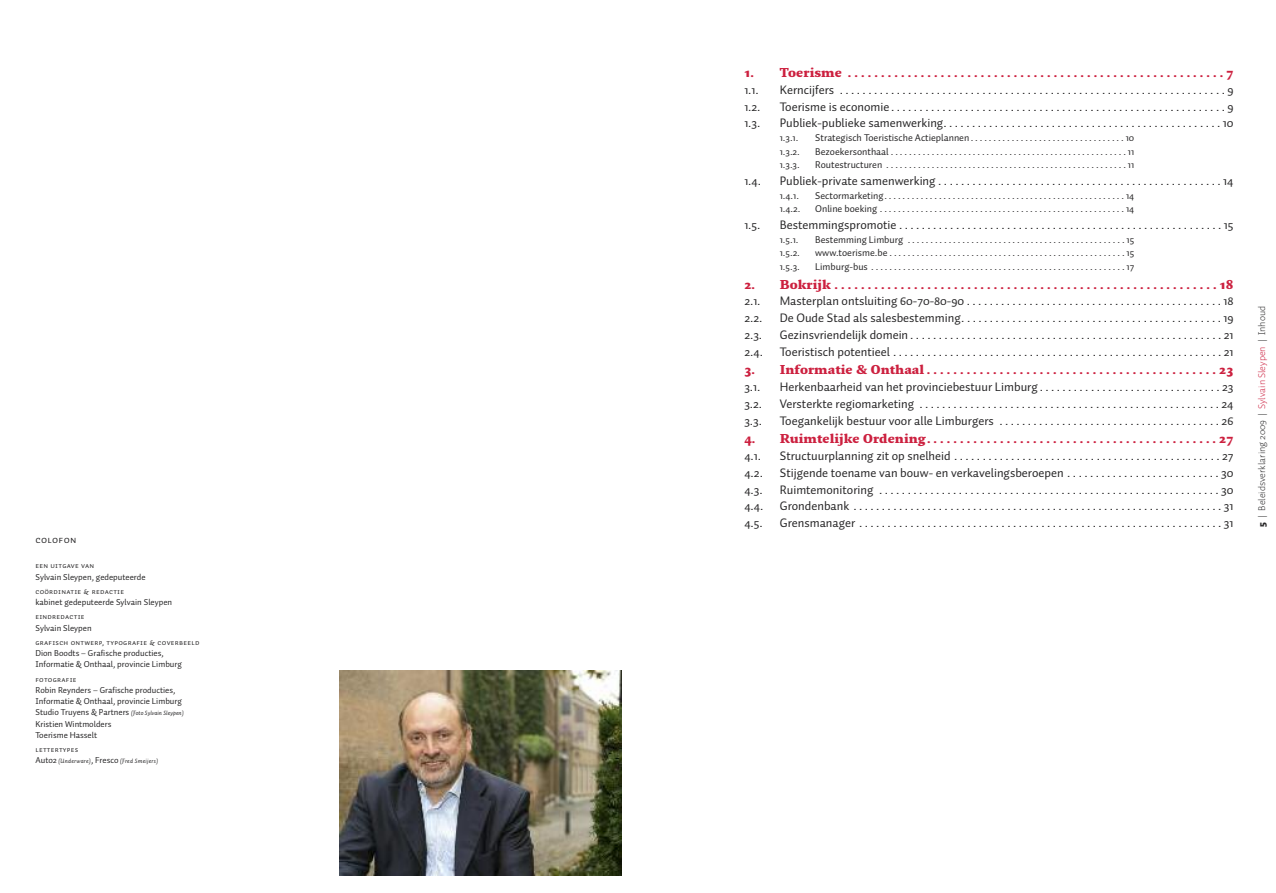
<style>
.page{position:relative;width:1276px;height:893px;background:#fff}
.page>*{position:absolute;margin:0;border:0;box-sizing:border-box;transform-origin:0 0}
.t1{font:12.5px "Auto 2";color:#272627}
.t2{font:900 12.5px "Fresco";color:#cc203f}
.t3{font:10px "Auto 2";color:#272627}
.t4{font:300 10px "Auto 2";color:#272627}
.t5{font:10px "Auto 2 Regular Sm Cp";letter-spacing:.03em;color:#272627}
.t6{font:8.75px/11.2px "Auto 2";color:#272627}
.t7{font:7.5px "Auto 2 Regular Sm Cp";letter-spacing:.03em;color:#272627}
.t8{font:italic 6.25px "Auto 2";letter-spacing:.03em;color:#272627}
.s1{font-style:italic;font-size:6.25px}
.s2{font-style:normal;font-size:8.75px}
.s3{font-weight:900}
.s4{color:#cc203f}
</style>
<div class="page">
<img style="left:339px;top:671px;width:283px;height:204px">
<p class="t5" style="left:35px;top:533px;width:43px">colofon</p>
<p class="t7" style="left:35px;top:561px;width:60px">een uitgave van</p>
<p class="t6" style="left:35px;top:572px;width:112px">Sylvain Sleypen, gedeputeerde</p>
<p class="t7" style="left:35px;top:587px;width:90px">coördinatie &amp; redactie</p>
<p class="t6" style="left:35px;top:597px;width:138px">kabinet gedeputeerde Sylvain Sleypen</p>
<p class="t7" style="left:35px;top:612px;width:51px">eindredactie</p>
<p class="t6" style="left:35px;top:623px;width:58px">Sylvain Sleypen</p>
<p class="t7" style="left:35px;top:638px;width:165px">grafisch ontwerp, typografie &amp; coverbeeld</p>
<p class="t6" style="left:35px;top:648px;width:148px">Dion Boodts – Grafische producties,<br>Informatie &amp; Onthaal, provincie Limburg</p>
<p class="t7" style="left:35px;top:675px;width:43px">fotografie</p>
<p class="t6" style="left:35px;top:685px;width:150px">Robin Reynders – Grafische producties, Informatie &amp; Onthaal, provincie Limburg Studio Truyens &amp; Partners <span class="s1">(Foto Sylvain Sleypen)<br></span>Kristien Wintmolders<br>Toerisme Hasselt</p>
<p class="t7" style="left:35px;top:745px;width:45px">lettertypes</p>
<p class="t8" style="left:35px;top:759px;width:124px"><span class="s2">Auto2</span> (Underware)<span class="s2">, Fresco</span> (Fred Smeijers)</p>
<p class="t2" style="left:744px;top:65px;width:490px">1. Toerisme .........................................................7</p>
<p class="t1" style="left:744px;top:85px;width:16px">1.1.</p>
<p class="t1" style="left:780px;top:85px;width:455px">Kerncijfers ....................................................................9</p>
<p class="t1" style="left:744px;top:102px;width:18px">1.2.</p>
<p class="t1" style="left:780px;top:102px;width:455px">Toerismeiseconomie...........................................................9</p>
<p class="t1" style="left:744px;top:119px;width:18px">1.3.</p>
<p class="t1" style="left:780px;top:119px;width:455px">Publiek-publiekesamenwerking.................................................10</p>
<p class="t3" style="left:780px;top:134px;width:20px">1.3.1.</p>
<p class="t3" style="left:815px;top:134px;width:320px">StrategischToeristischeActieplannen..................................10</p>
<p class="t3" style="left:780px;top:148px;width:22px">1.3.2.</p>
<p class="t3" style="left:815px;top:148px;width:320px">Bezoekersonthaal....................................................11</p>
<p class="t3" style="left:780px;top:162px;width:21px">1.3.3.</p>
<p class="t3" style="left:815px;top:162px;width:320px">Routestructuren .....................................................11</p>
<p class="t1" style="left:744px;top:177px;width:18px">1.4.</p>
<p class="t1" style="left:780px;top:177px;width:455px">Publiek-privatesamenwerking..................................................14</p>
<p class="t3" style="left:780px;top:192px;width:21px">1.4.1.</p>
<p class="t3" style="left:815px;top:192px;width:320px">Sectormarketing.....................................................14</p>
<p class="t3" style="left:780px;top:206px;width:22px">1.4.2.</p>
<p class="t3" style="left:815px;top:206px;width:320px">Onlineboeking......................................................14</p>
<p class="t1" style="left:744px;top:221px;width:18px">1.5.</p>
<p class="t1" style="left:780px;top:221px;width:455px">Bestemmingspromotie.........................................................15</p>
<p class="t3" style="left:780px;top:236px;width:20px">1.5.1.</p>
<p class="t3" style="left:815px;top:236px;width:320px">BestemmingLimburg ................................................15</p>
<p class="t3" style="left:780px;top:250px;width:22px">1.5.2.</p>
<p class="t3" style="left:815px;top:250px;width:320px">www.toerisme.be....................................................15</p>
<p class="t3" style="left:780px;top:263px;width:22px">1.5.3.</p>
<p class="t3" style="left:815px;top:263px;width:320px">Limburg-bus........................................................17</p>
<p class="t2" style="left:744px;top:277px;width:490px">2. Bokrijk..........................................................18</p>
<p class="t1" style="left:744px;top:297px;width:18px">2.1.</p>
<p class="t1" style="left:780px;top:297px;width:455px">Masterplanontsluiting60-70-80-90.............................................18</p>
<p class="t1" style="left:744px;top:314px;width:20px">2.2.</p>
<p class="t1" style="left:780px;top:314px;width:455px">DeOudeStadalssalesbestemming..............................................19</p>
<p class="t1" style="left:744px;top:330px;width:19px">2.3.</p>
<p class="t1" style="left:780px;top:330px;width:455px">Gezinsvriendelijkdomein.......................................................21</p>
<p class="t1" style="left:744px;top:347px;width:20px">2.4.</p>
<p class="t1" style="left:780px;top:347px;width:455px">Toeristischpotentieel..........................................................21</p>
<p class="t2" style="left:744px;top:363px;width:490px">3. Informatie&amp;Onthaal............................................23</p>
<p class="t1" style="left:744px;top:383px;width:18px">3.1.</p>
<p class="t1" style="left:780px;top:383px;width:455px">Herkenbaarheid van het provinciebestuur Limburg. . . . . . . . . . . . . . . . . . . . . . . . . . . . . . . . 23</p>
<p class="t1" style="left:744px;top:399px;width:19px">3.2.</p>
<p class="t1" style="left:780px;top:399px;width:455px">Versterkteregiomarketing .....................................................24</p>
<p class="t1" style="left:744px;top:416px;width:19px">3.3.</p>
<p class="t1" style="left:780px;top:416px;width:455px">ToegankelijkbestuurvooralleLimburgers .......................................26</p>
<p class="t2" style="left:744px;top:432px;width:490px">4. RuimtelijkeOrdening............................................27</p>
<p class="t1" style="left:744px;top:451px;width:18px">4.1.</p>
<p class="t1" style="left:780px;top:451px;width:455px">Structuurplanningzitopsnelheid...............................................27</p>
<p class="t1" style="left:744px;top:468px;width:20px">4.2.</p>
<p class="t1" style="left:780px;top:468px;width:455px">Stijgende toename van bouw- en verkavelingsberoepen . . . . . . . . . . . . . . . . . . . . . . . . . . . 30</p>
<p class="t1" style="left:744px;top:485px;width:20px">4.3.</p>
<p class="t1" style="left:780px;top:485px;width:455px">Ruimtemonitoring ............................................................30</p>
<p class="t1" style="left:744px;top:502px;width:21px">4.4.</p>
<p class="t1" style="left:780px;top:502px;width:455px">Grondenbank.................................................................31</p>
<p class="t1" style="left:744px;top:519px;width:20px">4.5.</p>
<p class="t1" style="left:780px;top:519px;width:455px">Grensmanager................................................................31</p>
<p class="t4" style="left:1258px;top:527px;width:222px;rotate:-90deg"><span class="s3">5</span> | Beleidsverklaring 2009 | <span class="s4">Sylvain Sleypen</span> | Inhoud</p>
</div>
